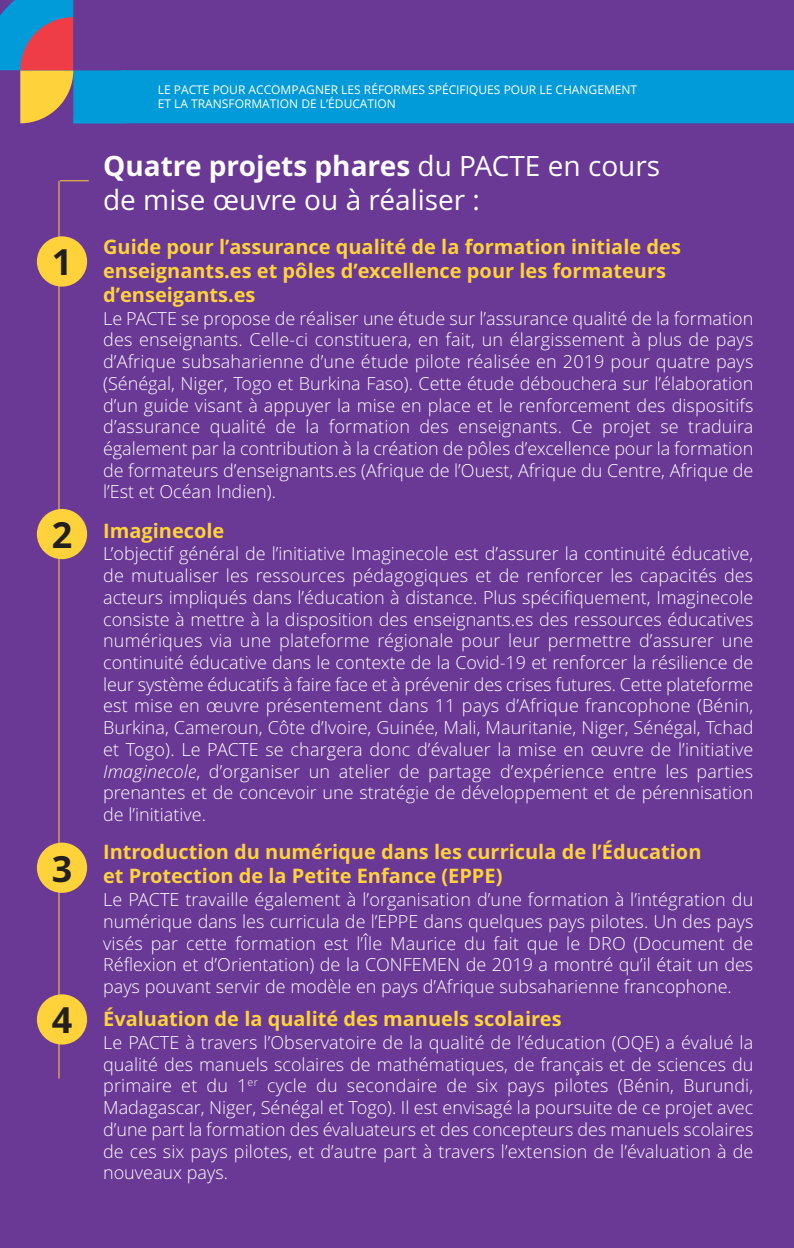
<style>
.page{position:relative;width:794px;height:1248px;background:#fff}
.page>*{position:absolute;margin:0;border:0;box-sizing:border-box;transform-origin:0 0}
.t1{font:700 36px "Open Sans";color:#231f20}
.t2{font:28px/33.8px "Open Sans";color:#fff}
.t3{font:700 20px/24.2px "Open Sans";color:#fdd23a}
.t4{font:300 18px/21.8px "Open Sans";color:#fff;text-align:justify}
.t5{font:12px/14.4px "Open Sans";color:#fff}
.s1{font-weight:700}
.s2{font-style:italic}
</style>
<div class="page">
<div style="left:0;top:0;width:794px;height:1247px;background:#6a3895"></div>
<div style="left:73px;top:70px;width:721px;height:53px;background:#009bd8"></div>
<svg style="left:0;top:0;width:126px;height:123px"></svg>
<svg style="left:60px;top:180px;width:29px;height:1px"></svg>
<hr style="left:58px;top:181px;width:1px;height:897px;background:#fdd23a">
<div style="left:37px;top:236px;width:50px;height:50px;background:#fdd23a;border-radius:50%"></div>
<div style="left:37px;top:509px;width:50px;height:50px;background:#fdd23a;border-radius:50%"></div>
<div style="left:37px;top:842px;width:50px;height:50px;background:#fdd23a;border-radius:50%"></div>
<div style="left:37px;top:994px;width:50px;height:50px;background:#fdd23a;border-radius:50%"></div>
<h1 class="t1" style="left:52px;top:248px;width:22px">1</h1>
<h1 class="t1" style="left:52px;top:520px;width:22px">2</h1>
<h1 class="t1" style="left:52px;top:854px;width:22px">3</h1>
<h1 class="t1" style="left:52px;top:1005px;width:22px">4</h1>
<p class="t5" style="left:158px;top:82px;width:481px">LE PACTE POUR ACCOMPAGNER LES RÉFORMES SPÉCIFIQUES POUR LE CHANGEMENT<br>ET LA TRANSFORMATION DE L’ÉDUCATION</p>
<h2 class="t2" style="left:103px;top:150px;width:558px"><span class="s1">Quatre projets phares</span> du PACTE en cours de mise œuvre ou à réaliser :</h2>
<p class="t3" style="left:103px;top:236px;width:579px">Guide pour l’assurance qualité de la formation initiale des enseignants.es et pôles d’excellence pour les formateurs d’enseigants.es</p>
<p class="t4" style="left:103px;top:309px;width:652px">Le PACTE se propose de réaliser une étude sur l’assurance qualité de la formation des enseignants. Celle-ci constituera, en fait, un élargissement à plus de pays d’Afrique subsaharienne d’une étude pilote réalisée en 2019 pour quatre pays (Sénégal, Niger, Togo et Burkina Faso). Cette étude débouchera sur l’élaboration d’un guide visant à appuyer la mise en place et le renforcement des dispositifs d’assurance qualité de la formation des enseignants. Ce projet se traduira également par la contribution à la création de pôles d’excellence pour la formation de formateurs d’enseignants.es (Afrique de l’Ouest, Afrique du Centre, Afrique de l’Est et Océan Indien).</p>
<p class="t3" style="left:103px;top:520px;width:123px">Imaginecole</p>
<p class="t4" style="left:103px;top:544px;width:652px">L’objectif général de l’initiative Imaginecole est d’assurer la continuité éducative, de mutualiser les ressources pédagogiques et de renforcer les capacités des acteurs impliqués dans l’éducation à distance. Plus spécifiquement, Imaginecole consiste à mettre à la disposition des enseignants.es des ressources éducatives numériques via une plateforme régionale pour leur permettre d’assurer une continuité éducative dans le contexte de la Covid-19 et renforcer la résilience de leur système éducatifs à faire face et à prévenir des crises futures. Cette plateforme est mise en œuvre présentement dans 11 pays d’Afrique francophone (Bénin, Burkina, Cameroun, Côte d’Ivoire, Guinée, Mali, Mauritanie, Niger, Sénégal, Tchad et Togo). Le PACTE se chargera donc d’évaluer la mise en œuvre de l’initiative <span class="s2">Imaginecole</span>, d’organiser un atelier de partage d’expérience entre les parties prenantes et de concevoir une stratégie de développement et de pérennisation de l’initiative.</p>
<p class="t3" style="left:103px;top:842px;width:600px">Introduction du numérique dans les curricula de l’Éducation et Protection de la Petite Enfance (EPPE)</p>
<p class="t4" style="left:103px;top:890px;width:652px">Le PACTE travaille également à l’organisation d’une formation à l’intégration du numérique dans les curricula de l’EPPE dans quelques pays pilotes. Un des pays visés par cette formation est l’Île Maurice du fait que le DRO (Document de Réflexion et d’Orientation) de la CONFEMEN de 2019 a montré qu’il était un des pays pouvant servir de modèle en pays d’Afrique subsaharienne francophone.</p>
<p class="t3" style="left:103px;top:1008px;width:460px">Évaluation de la qualité des manuels scolaires</p>
<p class="t4" style="left:103px;top:1033px;width:652px">Le PACTE à travers l’Observatoire de la qualité de l’éducation (OQE) a évalué la qualité des manuels scolaires de mathématiques, de français et de sciences du primaire et du 1<sup>er</sup> cycle du secondaire de six pays pilotes (Bénin, Burundi, Madagascar, Niger, Sénégal et Togo). Il est envisagé la poursuite de ce projet avec d’une part la formation des évaluateurs et des concepteurs des manuels scolaires de ces six pays pilotes, et d’autre part à travers l’extension de l’évaluation à de nouveaux pays.</p>
</div>
